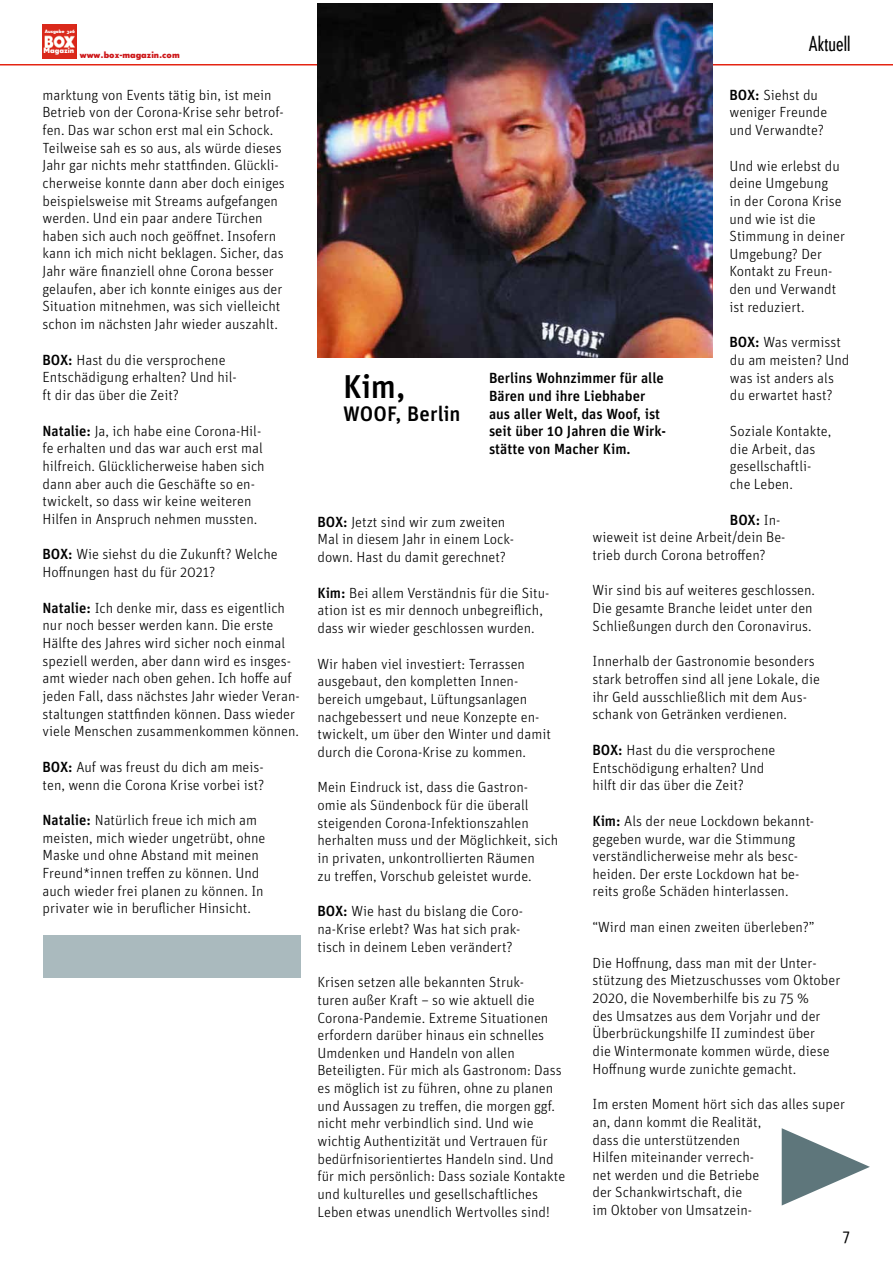
<style>
.page{position:relative;width:893px;height:1263px;background:#fff}
.page>*{position:absolute;margin:0;border:0;box-sizing:border-box;transform-origin:0 0}
.t1{font:500 33px "Unit";color:#000}
.t2{font:500 21px "Unit";letter-spacing:.005em;color:#000}
.t3{font:condensed 21px "Super Grotesk A";color:#000}
.t4{font:condensed 18px "Super Grotesk A";color:#000}
.t5{font:300 14.7px/17.7px "Unit";color:#000}
.t6{font:500 14.7px/17.7px "Unit";color:#000}
.t7{font:700 9px "Super Grotesk C";color:#cd1719}
.t8{font:700 7.5px "Super Grotesk C";color:#fff}
.t9{font:700 4.8px "Super Grotesk C";letter-spacing:-.01em;color:#fff}
.s1{font-weight:500}
</style>
<div class="page">
<img style="left:43px;top:24px;width:33px;height:34px">
<hr style="left:0;top:64px;width:893px;height:1px;background:#e42413">
<div style="left:43px;top:935px;width:257px;height:43px;background:#aababe"></div>
<img style="left:317px;top:3px;width:395px;height:355px">
<svg style="left:782px;top:1128px;width:88px;height:77px"></svg>
<p class="t9" style="left:45px;top:29px;width:32px">Ausgabe 326</p>
<p class="t8" style="left:44px;top:47px;width:32px">Magazin</p>
<p class="t7" style="left:80px;top:51px;width:101px">www.box-magazin.com</p>
<p class="t5" style="left:43px;top:86px;width:244px">marktung von Events tätig bin, ist mein Betrieb von der Corona-Krise sehr betrof&shy;fen. Das war schon erst mal ein Schock.<br>Teilweise sah es so aus, als würde dieses Jahr gar nichts mehr stattfinden. Glückli&shy;cherweise konnte dann aber doch einiges beispielsweise mit Streams aufgefangen werden. Und ein paar andere Türchen haben sich auch noch geöffnet. Insofern kann ich mich nicht beklagen. Sicher, das Jahr wäre finanziell ohne Corona besser gelaufen, aber ich konnte einiges aus der Situation mitnehmen, was sich vielleicht schon im nächsten Jahr wieder auszahlt.</p>
<p class="t5" style="left:43px;top:351px;width:196px"><span class="s1">BOX:</span> Hast du die versprochene<br>Entschädigung erhalten? Und hil&shy;ft dir das über die Zeit?</p>
<p class="t5" style="left:43px;top:422px;width:224px"><span class="s1">Natalie:</span> Ja, ich habe eine Corona-Hil&shy;fe erhalten und das war auch erst mal hilfreich. Glücklicherweise haben sich dann aber auch die Geschäfte so en&shy;twickelt, so dass wir keine weiteren Hilfen in Anspruch nehmen mussten.</p>
<p class="t5" style="left:43px;top:545px;width:237px"><span class="s1">BOX:</span> Wie siehst du die Zukunft? Welche<br>Hoffnungen hast du für 2021?</p>
<p class="t5" style="left:43px;top:599px;width:259px"><span class="s1">Natalie:</span> Ich denke mir, dass es eigentlich nur noch besser werden kann. Die erste Hälfte des Jahres wird sicher noch einmal speziell werden, aber dann wird es insges&shy;amt wieder nach oben gehen. Ich hoffe auf jeden Fall, dass nächstes Jahr wieder Veran&shy;staltungen stattfinden können. Dass wieder viele Menschen zusammenkommen können.</p>
<p class="t5" style="left:43px;top:758px;width:223px"><span class="s1">BOX:</span> Auf was freust du dich am meis&shy;ten, wenn die Corona Krise vorbei ist?</p>
<p class="t5" style="left:43px;top:811px;width:224px"><span class="s1">Natalie:</span> Natürlich freue ich mich am meisten, mich wieder ungetrübt, ohne Maske und ohne Abstand mit meinen Freund*innen treffen zu können. Und auch wieder frei planen zu können. In privater wie in beruflicher Hinsicht.</p>
<h2 class="t3" style="left:809px;top:32px;width:43px">Aktuell</h2>
<p class="t5" style="left:729px;top:86px;width:99px"><span class="s1">BOX:</span> Siehst du weniger Freunde und Verwandte?</p>
<p class="t5" style="left:729px;top:157px;width:117px">Und wie erlebst du deine Umgebung<br>in der Corona Krise und wie ist die<br>Stimmung in deiner<br>Umgebung? Der<br>Kontakt zu Freun&shy;den und Verwandt ist reduziert.</p>
<p class="t5" style="left:729px;top:333px;width:121px"><span class="s1">BOX:</span> Was vermisst du am meisten? Und was ist anders als du erwartet hast?</p>
<p class="t5" style="left:730px;top:422px;width:103px">Soziale Kontakte, die Arbeit, das gesellschaftli&shy;che Leben.</p>
<p class="t5" style="left:592px;top:510px;width:195px;text-indent:137px"><span class="s1">BOX:</span> In&shy;wieweit ist deine Arbeit/dein Be&shy;trieb durch Corona betroffen?</p>
<p class="t5" style="left:592px;top:581px;width:224px">Wir sind bis auf weiteres geschlossen.<br>Die gesamte Branche leidet unter den<br>Schließungen durch den Coronavirus.</p>
<p class="t5" style="left:592px;top:652px;width:229px">Innerhalb der Gastronomie besonders stark betroffen sind all jene Lokale, die ihr Geld ausschließlich mit dem Aus&shy;schank von Getränken verdienen.</p>
<p class="t5" style="left:592px;top:741px;width:185px"><span class="s1">BOX:</span> Hast du die versprochene<br>Entschödigung erhalten? Und hilft dir das über die Zeit?</p>
<p class="t5" style="left:592px;top:812px;width:223px"><span class="s1">Kim:</span> Als der neue Lockdown bekannt&shy;gegeben wurde, war die Stimmung verständlicherweise mehr als besc&shy;heiden. Der erste Lockdown hat be&shy;reits große Schäden hinterlassen.</p>
<p class="t5" style="left:592px;top:918px;width:224px">“Wird man einen zweiten überleben?”</p>
<p class="t5" style="left:592px;top:954px;width:249px">Die Hoffnung, dass man mit der Unter&shy;stützung des Mietzuschusses vom Oktober 2020, die Novemberhilfe bis zu 75 %<br>des Umsatzes aus dem Vorjahr und der Überbrückungshilfe II zumindest über<br>die Wintermonate kommen würde, diese Hoffnung wurde zunichte gemacht.</p>
<p class="t5" style="left:592px;top:1095px;width:254px">Im ersten Moment hört sich das alles super an, dann kommt die Realität,<br>dass die unterstützenden<br>Hilfen miteinander verrech-<br>net werden und die Betriebe<br>der Schankwirtschaft, die<br>im Oktober von Umsatzein-</p>
<p class="t6" style="left:489px;top:369px;width:179px">Berlins Wohnzimmer für alle<br>Bären und ihre Liebhaber aus aller Welt, das Woof, ist seit über 10 Jahren die Wirk&shy;stätte von Macher Kim.</p>
<h1 class="t1" style="left:343px;top:366px;width:64px">Kim,</h1>
<h2 class="t2" style="left:343px;top:401px;width:119px">WOOF, Berlin</h2>
<p class="t5" style="left:317px;top:513px;width:198px"><span class="s1">BOX:</span> Jetzt sind wir zum zweiten<br>Mal in diesem Jahr in einem Lock&shy;down. Hast du damit gerechnet?</p>
<p class="t5" style="left:317px;top:584px;width:234px"><span class="s1">Kim:</span> Bei allem Verständnis fü r die Situ&shy;ation ist es mir dennoch unbegreiflich, dass wir wieder geschlossen wurden.</p>
<p class="t5" style="left:317px;top:654px;width:235px">Wir haben viel investiert: Terrassen ausgebaut, den kompletten Innen&shy;bereich umgebaut, Lüftungsanlagen nachgebessert und neue Konzepte en&shy;twickelt, um über den Winter und damit durch die Corona-Krise zu kommen.</p>
<p class="t5" style="left:317px;top:778px;width:242px">Mein Eindruck ist, dass die Gastron&shy;omie als Sündenbock für die überall steigenden Corona-Infektionszahlen herhalten muss und der Möglichkeit, sich in privaten, unkontrollierten Räumen<br>zu treffen, Vorschub geleistet wurde.</p>
<p class="t5" style="left:317px;top:902px;width:207px"><span class="s1">BOX:</span> Wie hast du bislang die Coro&shy;na-Krise erlebt? Was hat sich prak&shy;tisch in deinem Leben verändert?</p>
<p class="t5" style="left:317px;top:973px;width:249px">Krisen setzen alle bekannten Struk-<br>turen außer Kraft – so wie aktuell die Corona-Pandemie. Extreme Situationen erfordern darüber hinaus ein schnelles Umdenken und Handeln von allen Beteiligten. Für mich als Gastronom: Dass es möglich ist zu führen, ohne zu planen und Aussagen zu treffen, die morgen ggf. nicht mehr verbindlich sind. Und wie wichtig Authentizität und Vertrauen für bedürfnisorientiertes Handeln sind. Und für mich persönlich: Dass soziale Kontakte und kulturelles und gesellschaftliches Leben etwas unendlich Wertvolles sind!</p>
<p class="t4" style="left:843px;top:1223px;width:8px">7</p>
</div>
